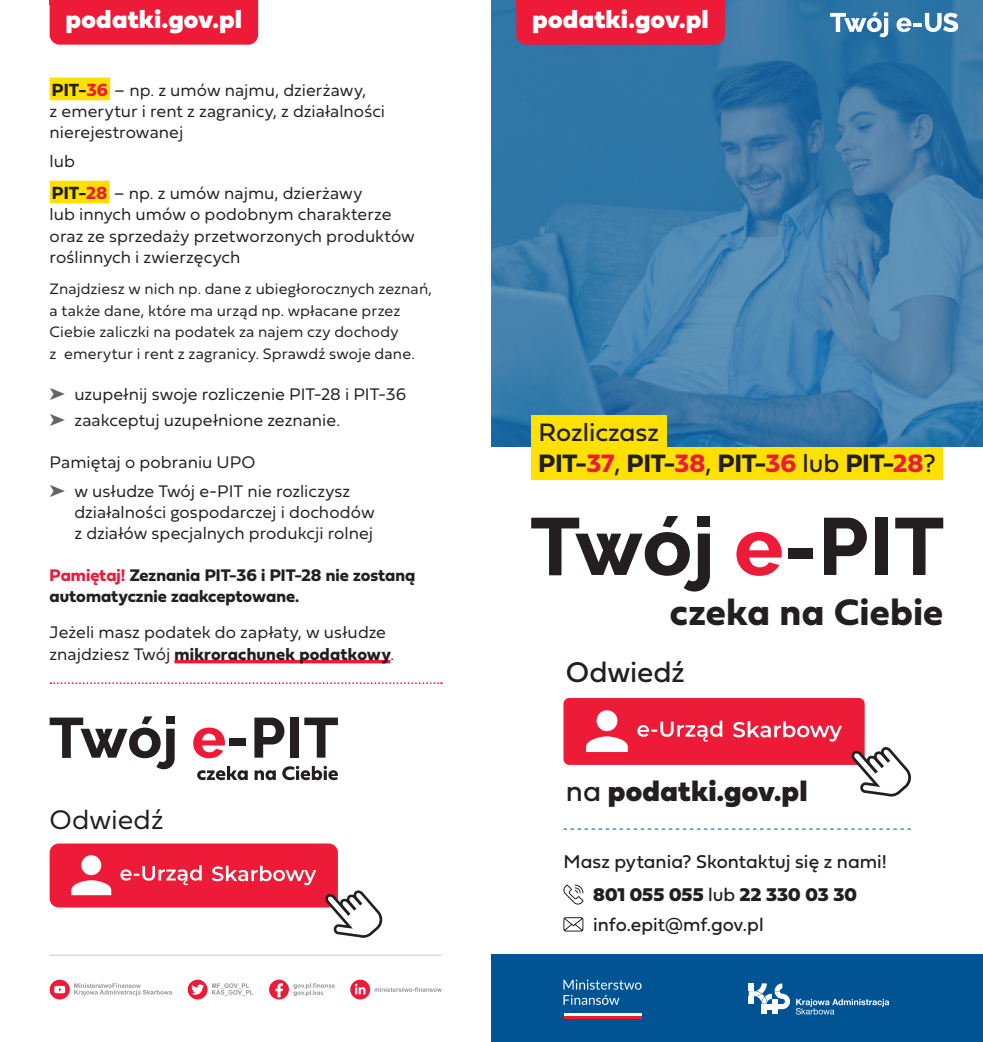
<style>
.page{position:relative;width:983px;height:1042px;background:#fff}
.page>*{position:absolute;margin:0;border:0;box-sizing:border-box;transform-origin:0 0}
.t1{font:38.5px "Fieldwork Geo Bold";letter-spacing:.01em;color:#231f20}
.t2{font:29.75px "Fieldwork Geo Black";letter-spacing:.015em;color:#231f20}
.t3{font:29.75px "Fieldwork Geo Regular";letter-spacing:-.005em;color:#231f20}
.t4{font:28px "Fieldwork Geo Light";color:#231f20}
.t5{font:26.25px "Fieldwork Geo Bold";color:#231f20}
.t6{font:26.25px "Fieldwork Geo Black";letter-spacing:.015em;color:#fff}
.t7{font:26.25px "Fieldwork Geo Regular";color:#231f20}
.t8{font:19.25px "Fieldwork Geo Regular";color:#231f20}
.t9{font:19.25px "Fieldwork Geo Black";letter-spacing:.005em;color:#231f20}
.t10{font:17.5px/21.3px "Fieldwork Hum Light";letter-spacing:.005em;color:#231f20}
.t11{font:17.5px/21.3px "Fieldwork Geo Bold";color:#231f20}
.t12{font:15.75px/21.3px "Fieldwork Hum Light";letter-spacing:.01em;color:#231f20}
.s1{font-family:"Fieldwork Geo Bold";font-size:18.38px}
.s2{font-family:"Fieldwork Geo Bold";font-size:18.38px;color:#ed1a38}
.s3{color:#636366}
.s4{color:#ed1a38}
.s5{font-family:"Fieldwork Hum Light"}
.s6{font-family:"Fieldwork Geo Regular"}
</style>
<div class="page">
<div style="left:491px;top:955px;width:491px;height:87px;background:#005494"></div>
<img style="left:491px;top:0;width:491px;height:446px">
<svg style="left:829px;top:12px;width:59px;height:25px"></svg>
<svg style="left:896px;top:13px;width:61px;height:19px"></svg>
<div style="left:563px;top:698px;width:301px;height:67px;background:#ed1a38;border-radius:6px"></div>
<svg style="left:733px;top:721px;width:108px;height:20px"></svg>
<svg style="left:637px;top:721px;width:85px;height:20px"></svg>
<svg style="left:586px;top:710px;width:41px;height:42px"></svg>
<svg style="left:850px;top:746px;width:61px;height:51px"></svg>
<svg style="left:563px;top:828px;width:347px;height:1px"></svg>
<svg style="left:563px;top:917px;width:20px;height:15px"></svg>
<svg style="left:563px;top:884px;width:21px;height:21px"></svg>
<div style="left:516px;top:0;width:208px;height:45px;background:#ed1a38"></div>
<div style="left:531px;top:415px;width:135px;height:33px;background:#ffe101"></div>
<div style="left:531px;top:447px;width:411px;height:32px;background:#ffe101"></div>
<svg style="left:736px;top:532px;width:45px;height:44px"></svg>
<div style="left:787px;top:548px;width:25px;height:10px;background:#231f20"></div>
<svg style="left:824px;top:518px;width:42px;height:57px"></svg>
<div style="left:874px;top:518px;width:13px;height:57px;background:#231f20"></div>
<svg style="left:895px;top:518px;width:48px;height:57px"></svg>
<svg style="left:531px;top:516px;width:178px;height:75px"></svg>
<div style="left:50px;top:78px;width:60px;height:22px;background:#ffe101"></div>
<div style="left:50px;top:181px;width:60px;height:22px;background:#ffe101"></div>
<svg style="left:50px;top:682px;width:392px;height:2px"></svg>
<hr style="left:174px;top:660px;width:216px;height:3px;background:#ed1a38">
<svg style="left:193px;top:727px;width:32px;height:31px"></svg>
<div style="left:229px;top:738px;width:17px;height:8px;background:#231f20"></div>
<svg style="left:254px;top:717px;width:30px;height:40px"></svg>
<div style="left:290px;top:717px;width:9px;height:40px;background:#231f20"></div>
<svg style="left:304px;top:717px;width:34px;height:40px"></svg>
<svg style="left:50px;top:716px;width:125px;height:53px"></svg>
<svg style="left:197px;top:766px;width:51px;height:14px"></svg>
<svg style="left:254px;top:770px;width:22px;height:10px"></svg>
<svg style="left:282px;top:766px;width:56px;height:14px"></svg>
<hr style="left:50px;top:955px;width:391px;height:1px;background:#c9cacc">
<div style="left:50px;top:843px;width:288px;height:64px;background:#ed1a38;border-radius:9px"></div>
<svg style="left:212px;top:866px;width:104px;height:19px"></svg>
<svg style="left:120px;top:865px;width:82px;height:20px"></svg>
<svg style="left:71px;top:855px;width:40px;height:40px"></svg>
<svg style="left:325px;top:889px;width:58px;height:49px"></svg>
<div style="left:50px;top:0;width:208px;height:45px;background:#ed1a38"></div>
<svg style="left:50px;top:979px;width:122px;height:20px"></svg>
<svg style="left:350px;top:979px;width:91px;height:20px"></svg>
<svg style="left:188px;top:979px;width:65px;height:20px"></svg>
<svg style="left:269px;top:979px;width:66px;height:20px"></svg>
<svg style="left:795px;top:999px;width:93px;height:15px"></svg>
<svg style="left:748px;top:983px;width:41px;height:31px"></svg>
<hr style="left:563px;top:1016px;width:78px;height:2px;background:#ee1c25">
<hr style="left:563px;top:1013px;width:78px;height:3px;background:#fff">
<svg style="left:563px;top:979px;width:78px;height:10px"></svg>
<svg style="left:563px;top:995px;width:56px;height:10px"></svg>
<h3 class="t6" style="left:66px;top:-4px;width:177px">podatki.gov.pl</h3>
<p class="t10" style="left:50px;top:78px;width:337px"><span class="s1">PIT-</span><span class="s2">36</span> – np. z umów najmu, dzierżawy,<br>z emerytur i rent z zagranicy, z działalności nierejestrowanej</p>
<p class="t10" style="left:50px;top:145px;width:314px;line-height:31.3px">lub<br><span class="s1">PIT-</span><span class="s2">28</span> – np. z umów najmu, dzierżawy</p>
<p class="t10" style="left:50px;top:203px;width:367px">lub innych umów o podobnym charakterze oraz ze sprzedaży przetworzonych produktów roślinnych i zwierzęcych</p>
<p class="t12" style="left:50px;top:278px;width:384px">Znajdziesz w nich np. dane z ubiegłorocznych zeznań, a także dane, które ma urząd np. wpłacane przez Ciebie zaliczki na podatek za najem czy dochody<br>z emerytur i rent z zagranicy. Sprawdź swoje dane.</p>
<p class="t10" style="left:50px;top:380px;width:358px;line-height:26.4px"><span class="s3">➤</span> uzupełnij swoje rozliczenie PIT-28 i PIT-36 <span class="s3">➤</span> zaakceptuj uzupełnione zeznanie.</p>
<p class="t10" style="left:50px;top:446px;width:302px;line-height:28.9px">Pamiętaj o pobraniu UPO<br><span class="s3">➤</span> w usłudze Twój e-PIT nie rozliczysz</p>
<p class="t10" style="left:74px;top:500px;width:301px">działalności gospodarczej i dochodów z działów specjalnych produkcji rolnej</p>
<p class="t11" style="left:50px;top:563px;width:367px"><span class="s4">Pamiętaj!</span> Zeznania PIT-36 i PIT‑28 nie zostaną automatycznie zaakceptowane.</p>
<p class="t10" style="left:50px;top:621px;width:338px">Jeżeli masz podatek do zapłaty, w usłudze</p>
<p class="t11" style="left:50px;top:643px;width:346px"><span class="s5">znajdziesz Twój</span> mikrorachunek podatkowy<span class="s5">.</span></p>
<h3 class="t4" style="left:50px;top:797px;width:115px">Odwiedź</h3>
<h3 class="t6" style="left:532px;top:-4px;width:177px">podatki.gov.pl</h3>
<h3 class="t7" style="left:538px;top:411px;width:122px">Rozliczasz</h3>
<h3 class="t5" style="left:538px;top:443px;width:398px">PIT-<span class="s4">37</span><span class="s6">,</span> PIT-<span class="s4">38</span><span class="s6">,</span> PIT-<span class="s4">36</span> <span class="s6">lub</span> PIT-<span class="s4">28</span><span class="s6">?</span></h3>
<h1 class="t1" style="left:669px;top:582px;width:275px">czeka na Ciebie</h1>
<h2 class="t3" style="left:566px;top:648px;width:120px">Odwiedź</h2>
<h2 class="t2" style="left:566px;top:764px;width:243px"><span class="s6">na</span> podatki.gov.pl</h2>
<p class="t8" style="left:563px;top:846px;width:325px">Masz pytania? Skontaktuj się z nami!</p>
<p class="t9" style="left:593px;top:877px;width:265px">801 055 055 <span class="s6">lub</span> 22 330 03 30</p>
<p class="t8" style="left:593px;top:909px;width:172px">info.epit@mf.gov.pl</p>
</div>
